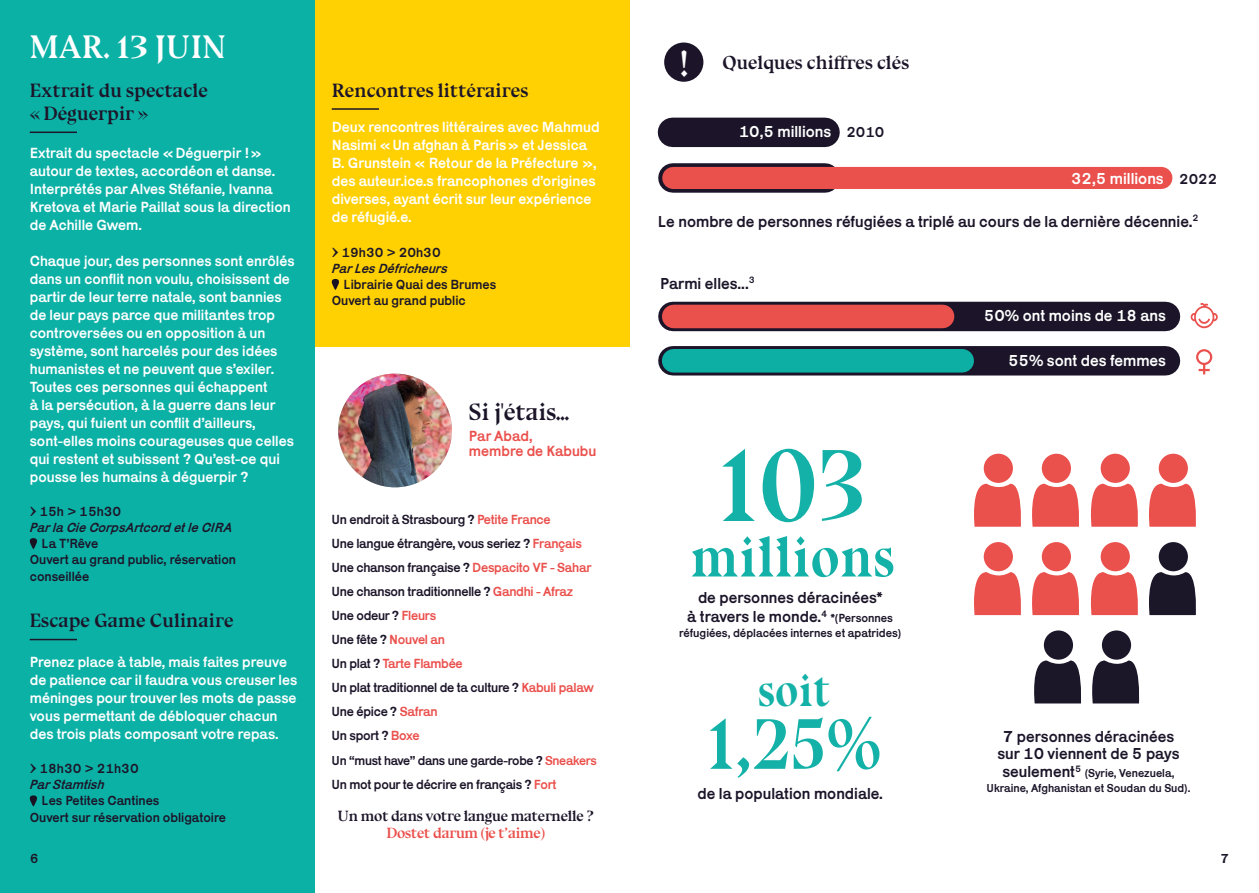
<style>
.page{position:relative;width:1259px;height:893px;background:#fff}
.page>*{position:absolute;margin:0;border:0;box-sizing:border-box;transform-origin:0 0}
.t1{font:103.5px "Bluu Next Titling";color:#13b1a7}
.t2{font:72.3px "Bluu Next Titling";color:#13b1a7}
.t3{font:57px "Bluu Next Titling";color:#13b1a7}
.t4{font:45.9px "Bluu Next Titling";color:#13b1a7}
.t5{font:700 36.75px "Bluu Next";color:#fff}
.t6{font:700 33px "Bluu Next";color:#fff;scale:.96 1}
.t7{font:700 24px "Bluu Next";color:#1c1529}
.t8{font:700 19.5px/23.4px "Bluu Next";color:#1c1629}
.t9{font:700 19.2px "Bluu Next";color:#1c1529}
.t10{font:16.2px "Karrik";color:#1c1529}
.t11{font:16.2px "Karrik";color:#fff}
.t12{font:15px/18px "Karrik";color:#fff}
.t13{font:700 15px/16.5px "Bluu Next";letter-spacing:-.02em;color:#1c1529;text-align:center}
.t14{font:15px "Karrik";color:#ea504c}
.t15{font:14.7px "Karrik";color:#1c1529}
.t16{font:13.5px "Karrik";letter-spacing:-.02em;color:#1c1529}
.t17{font:13.5px/16.2px "Karrik";color:#1c1629}
.t18{font:italic 13.5px "Karrik";color:#1c1629}
.t19{font:13.5px "Karrik";letter-spacing:-.02em;color:#ea504c}
.t20{font:13.5px "Karrik";color:#1d1729}
.t21{font:13.2px "Karrik";letter-spacing:-.02em;color:#1c1529}
.t22{font:13.2px "Karrik";color:#1c1629}
.t23{font:12px "Karrik";color:#1c1529}
.t24{font:11.85px "Karrik";color:#1c1529}
.s1{font-size:37.5px}
.s2{color:#ea504c}
.s3{color:#1c1529}
.s4{font-size:12px}
</style>
<div class="page">
<div style="left:0;top:0;width:315px;height:893px;background:#0cb1a6"></div>
<div style="left:315px;top:0;width:314px;height:347px;background:#ffd103"></div>
<hr style="left:30px;top:639px;width:47px;height:1px;background:#1c1629">
<svg style="left:29px;top:795px;width:8px;height:11px"></svg>
<hr style="left:332px;top:108px;width:47px;height:2px;background:#1c1629">
<hr style="left:30px;top:132px;width:47px;height:1px;background:#1c1629">
<svg style="left:29px;top:538px;width:8px;height:11px"></svg>
<svg style="left:331px;top:279px;width:8px;height:11px"></svg>
<img style="left:338px;top:374px;width:114px;height:113px;border-radius:57px">
<div style="left:664px;top:43px;width:39px;height:39px;background:#1c1529;border-radius:50%"></div>
<div style="left:672px;top:118px;width:153px;height:29px;background:#1c1529"></div>
<div style="left:673px;top:163px;width:152px;height:30px;background:linear-gradient(to right,#1c1529,#1c1529)"></div>
<div style="left:673px;top:167px;width:488px;height:22px;background:#ea504c"></div>
<div style="left:983px;top:454px;width:30px;height:29px;background:#ea504c;border-radius:50%"></div>
<svg style="left:974px;top:484px;width:47px;height:43px;background:#eb605d"></svg>
<div style="left:1041px;top:454px;width:30px;height:29px;background:#ea504c;border-radius:50%"></div>
<svg style="left:1032px;top:484px;width:47px;height:43px;background:#eb605d"></svg>
<div style="left:1044px;top:630px;width:29px;height:30px;background:#1c1629;border-radius:50%"></div>
<svg style="left:1034px;top:660px;width:47px;height:43px;background:#342e3f"></svg>
<div style="left:1102px;top:630px;width:29px;height:30px;background:#1c1629;border-radius:50%"></div>
<svg style="left:1092px;top:660px;width:48px;height:43px;background:#383343"></svg>
<div style="left:673px;top:302px;width:492px;height:29px;background:#1c1529"></div>
<div style="left:673px;top:346px;width:492px;height:29px;background:#1c1529"></div>
<div style="left:674px;top:305px;width:268px;height:23px;background:#ea504c"></div>
<div style="left:673px;top:349px;width:289px;height:24px;background:#0dafa4"></div>
<div style="left:1196px;top:349px;width:16px;height:16px;border:2px solid #ea504d;border-radius:50%"></div>
<svg style="left:1198px;top:364px;width:11px;height:10px"></svg>
<svg style="left:1190px;top:303px;width:27px;height:25px"></svg>
<div style="left:1100px;top:454px;width:29px;height:29px;background:#ea504c;border-radius:50%"></div>
<svg style="left:1090px;top:484px;width:48px;height:43px;background:#ec6460"></svg>
<div style="left:1158px;top:454px;width:30px;height:29px;background:#ea504c;border-radius:50%"></div>
<svg style="left:1149px;top:484px;width:47px;height:43px;background:#eb605d"></svg>
<div style="left:983px;top:542px;width:30px;height:29px;background:#ea504c;border-radius:50%"></div>
<svg style="left:974px;top:572px;width:47px;height:43px;background:#ec615d"></svg>
<div style="left:1041px;top:542px;width:30px;height:29px;background:#ea504c;border-radius:50%"></div>
<svg style="left:1032px;top:572px;width:47px;height:43px;background:#ec615d"></svg>
<div style="left:1100px;top:542px;width:29px;height:29px;background:#ea504c;border-radius:50%"></div>
<svg style="left:1090px;top:572px;width:48px;height:43px;background:#ec6460"></svg>
<div style="left:1158px;top:542px;width:30px;height:29px;background:#1c1629;border-radius:50%"></div>
<svg style="left:1149px;top:572px;width:47px;height:43px;background:#322c3d"></svg>
<p class="t6" style="left:30px;top:27px;width:206px">MAR. <span class="s1">13</span> JUIN</p>
<p class="t8" style="left:30px;top:78px;width:180px">Extrait du spectacle « Déguerpir »</p>
<p class="t12" style="left:30px;top:142px;width:262px">Extrait du spectacle « Déguerpir ! » autour de textes, accordéon et danse.<br>Interprétés par Alves Stéfanie, Ivanna Kretova et Marie Paillat sous la direction de Achille Gwem.</p>
<p class="t12" style="left:30px;top:250px;width:266px">Chaque jour, des personnes sont enrôlés dans un conflit non voulu, choisissent de partir de leur terre natale, sont bannies de leur pays parce que militantes trop controversées ou en opposition à un système, sont harcelés pour des idées humanistes et ne peuvent que s’exiler.<br>Toutes ces personnes qui échappent<br>à la persécution, à la guerre dans leur pays, qui fuient un conflit d’ailleurs, sont-elles moins courageuses que celles qui restent et subissent ? Qu’est-ce qui pousse les humains à déguerpir ?</p>
<p class="t17" style="left:30px;top:502px;width:93px">→ 15h &gt; 15h30</p>
<p class="t18" style="left:30px;top:516px;width:204px">Par la Cie CorpsArtcord et le CIRA</p>
<p class="t17" style="left:42px;top:534px;width:58px">La T’Rêve</p>
<p class="t17" style="left:30px;top:550px;width:208px">Ouvert au grand public, réservation conseillée</p>
<p class="t8" style="left:30px;top:609px;width:205px">Escape Game Culinaire</p>
<p class="t12" style="left:30px;top:651px;width:269px">Prenez place à table, mais faites preuve de patience car il faudra vous creuser les méninges pour trouver les mots de passe vous permettant de débloquer chacun des trois plats composant votre repas.</p>
<p class="t17" style="left:30px;top:759px;width:110px">→ 18h30 &gt; 21h30</p>
<p class="t18" style="left:30px;top:773px;width:76px">Par Stamtish</p>
<p class="t17" style="left:42px;top:791px;width:119px">Les Petites Cantines</p>
<p class="t17" style="left:30px;top:808px;width:198px">Ouvert sur réservation obligatoire</p>
<p class="t20" style="left:30px;top:847px;width:10px">6</p>
<p class="t8" style="left:332px;top:78px;width:198px">Rencontres littéraires</p>
<p class="t12" style="left:332px;top:117px;width:269px">Deux rencontres littéraires avec Mahmud Nasimi « Un afghan à Paris » et Jessica B. Grunstein « Retour de la Préfecture », des auteur.ice.s francophones d’origines diverses, ayant écrit sur leur expérience de réfugié.e.</p>
<p class="t17" style="left:332px;top:243px;width:110px">→ 19h30 &gt; 20h30</p>
<p class="t18" style="left:332px;top:257px;width:117px">Par Les Défricheurs</p>
<p class="t17" style="left:344px;top:275px;width:154px">Librairie Quai des Brumes</p>
<p class="t17" style="left:332px;top:291px;width:136px">Ouvert au grand public</p>
<p class="t7" style="left:469px;top:397px;width:102px">Si j'étais...</p>
<p class="t14" style="left:469px;top:423px;width:65px">Par Abad,</p>
<p class="t14" style="left:469px;top:438px;width:129px">membre de Kabubu</p>
<p class="t16" style="left:331px;top:508px;width:221px">Un endroit à Strasbourg ? <span class="s2">Petite France</span></p>
<p class="t16" style="left:331px;top:532px;width:252px">Une langue étrangère, vous seriez ? <span class="s2">Français</span></p>
<p class="t16" style="left:331px;top:556px;width:261px">Une chanson française ? <span class="s2">Despacito VF - Sahar</span></p>
<p class="t16" style="left:331px;top:580px;width:243px">Une chanson traditionnelle ? <span class="s2">Gandhi - Afraz</span></p>
<p class="t16" style="left:331px;top:604px;width:106px">Une odeur ? <span class="s2">Fleurs</span></p>
<p class="t16" style="left:331px;top:628px;width:115px">Une fête ? <span class="s2">Nouvel an</span></p>
<p class="t19" style="left:331px;top:652px;width:133px"><span class="s3">Un plat ?</span> Tarte Flambée</p>
<p class="t16" style="left:331px;top:676px;width:264px">Un plat traditionnel de ta culture ? <span class="s2">Kabuli palaw</span></p>
<p class="t16" style="left:331px;top:700px;width:108px">Une épice ? <span class="s2">Safran</span></p>
<p class="t16" style="left:331px;top:724px;width:89px">Un sport ? <span class="s2">Boxe</span></p>
<p class="t21" style="left:331px;top:750px;width:267px">Un “must have” dans une garde-robe ? <span class="s2">Sneakers</span></p>
<p class="t16" style="left:331px;top:773px;width:226px">Un mot pour te décrire en français ? <span class="s2">Fort</span></p>
<p class="t13" style="left:337px;top:808px;width:258px">Un mot dans votre langue maternelle ?<br><span class="s2">Dostet darum (je t’aime)</span></p>
<p class="t5" style="left:680px;top:42px;width:9px">!</p>
<p class="t9" style="left:722px;top:51px;width:188px">Quelques chiffres clés</p>
<p class="t11" style="left:739px;top:118px;width:94px">10,5 millions</p>
<p class="t15" style="left:846px;top:120px;width:40px">2010</p>
<p class="t11" style="left:1071px;top:165px;width:94px">32,5 millions</p>
<p class="t15" style="left:1179px;top:167px;width:40px">2022</p>
<p class="t10" style="left:658px;top:208px;width:542px">Le nombre de personnes réfugiées a triplé au cours de la dernière décennie.<sup>2</sup></p>
<p class="t10" style="left:660px;top:270px;width:96px">Parmi elles...<sup>3</sup></p>
<p class="t1" style="left:719px;top:425px;width:149px">103</p>
<p class="t3" style="left:690px;top:524px;width:206px">millions</p>
<p class="t10" style="left:698px;top:584px;width:186px">de personnes déracinées*</p>
<p class="t10" style="left:687px;top:603px;width:207px">à travers le monde.<sup>4</sup> <span class="s4">*(Personnes</span></p>
<p class="t23" style="left:679px;top:623px;width:224px">réfugiées, déplacées internes et apatrides)</p>
<p class="t4" style="left:758px;top:663px;width:74px">soit</p>
<p class="t2" style="left:707px;top:702px;width:176px">1,25%</p>
<p class="t10" style="left:697px;top:780px;width:187px">de la population mondiale.</p>
<p class="t11" style="left:984px;top:302px;width:183px">50% ont moins de 18 ans</p>
<p class="t11" style="left:1008px;top:347px;width:159px">55% sont des femmes</p>
<p class="t10" style="left:1002px;top:723px;width:173px">7 personnes déracinées</p>
<p class="t10" style="left:997px;top:740px;width:184px">sur 10 viennent de 5 pays</p>
<p class="t10" style="left:1002px;top:758px;width:80px">seulement<sup>5</sup></p>
<p class="t24" style="left:1084px;top:763px;width:91px">(Syrie, Venezuela,</p>
<p class="t24" style="left:986px;top:778px;width:205px">Ukraine, Afghanistan et Soudan du Sud).</p>
<p class="t22" style="left:1220px;top:848px;width:10px">7</p>
</div>
